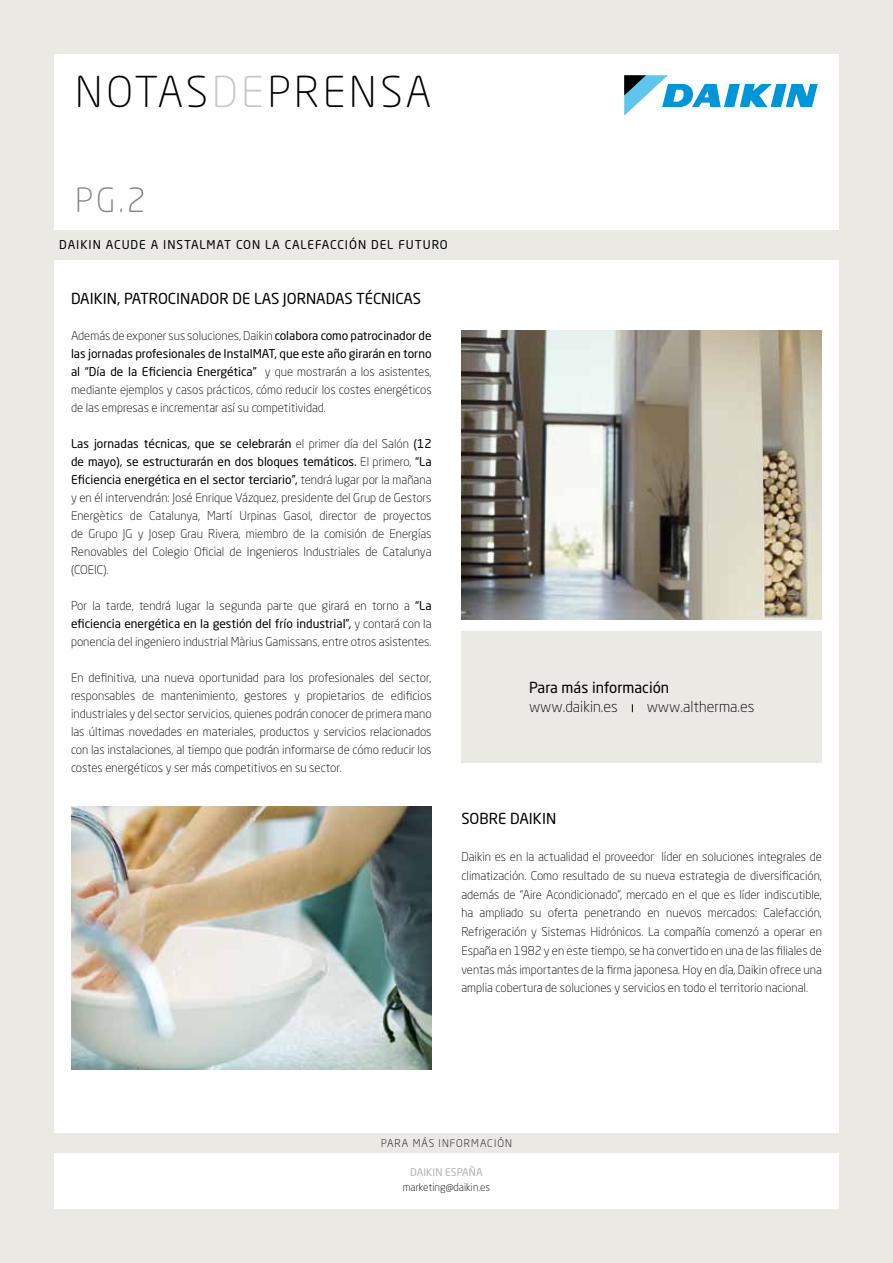
<style>
.page{position:relative;width:893px;height:1263px;background:#eae9e4}
.page>*{position:absolute;margin:0;border:0;box-sizing:border-box;transform-origin:0 0}
.t1{font:300 42px "Neo Sans Std";letter-spacing:.09em;color:#000}
.t2{font:300 33px "Neo Sans Std";color:#7e8387}
.t3{font:15px "Neo Sans Std";color:#000}
.t4{font:300 15px "Neo Sans Std";color:#000}
.t5{font:300 12px/18px "Neo Sans Std";color:#000;text-align:justify}
.t6{font:12px "Neo Sans Std";letter-spacing:.08em;color:#000}
.t7{font:300 10.5px "Neo Sans Std";color:#000}
.t8{font:300 10.5px "Neo Sans Std";letter-spacing:.1em;color:#000}
.t9{font:10.5px "Neo Sans Std";color:#b1b3b4}
.s1{color:#c6c7c8}
.s2{font-weight:400}
</style>
<div class="page">
<div style="left:54px;top:54px;width:785px;height:1155px;background:#fff"></div>
<div style="left:28px;top:230px;width:848px;height:29px;background:#eae9e4"></div>
<div style="left:0;top:1133px;width:893px;height:20px;background:#eae9e4"></div>
<svg style="left:624px;top:75px;width:194px;height:41px"></svg>
<img style="left:71px;top:806px;width:361px;height:263px">
<div style="left:462px;top:631px;width:360px;height:132px;background:#eae9e4"></div>
<img style="left:462px;top:331px;width:360px;height:289px">
<h1 class="t1" style="left:75px;top:67px;width:358px">NOTAS<span class="s1">DE</span>PRENSA</h1>
<h2 class="t2" style="left:75px;top:181px;width:72px">PG.2</h2>
<p class="t6" style="left:59px;top:237px;width:390px">DAIKIN ACUDE A INSTALMAT CON LA CALEFACCIÓN DEL FUTURO</p>
<p class="t3" style="left:71px;top:289px;width:352px">DAIKIN, PATROCINADOR DE LAS JORNADAS TÉCNICAS</p>
<p class="t5" style="left:71px;top:327px;width:362px">Además de exponer sus soluciones, Daikin <span class="s2">colabora como patrocinador de las jornadas profesionales de InstalMAT, que este año girarán en torno al “Día de la Eficiencia Energética”</span> y que mostrarán a los asistentes, mediante ejemplos y casos prácticos, cómo reducir los costes energéticos de las empresas e incrementar así su competitividad.</p>
<p class="t5" style="left:71px;top:435px;width:362px"><span class="s2">Las jornadas técnicas, que se celebrarán</span> el primer día del Salón <span class="s2">(12 de mayo), se estructurarán en dos bloques temáticos.</span> El primero, <span class="s2">“La Eficiencia energética en el sector terciario”,</span> tendrá lugar por la mañana y en él intervendrán: José Enrique Vázquez, presidente del Grup de Gestors Energètics de Catalunya, Martí Urpinas Gasol, director de proyectos de Grupo JG y Josep Grau Rivera, miembro de la comisión de Energías Renovables del Colegio Oficial de Ingenieros Industriales de Catalunya (COEIC).</p>
<p class="t5" style="left:71px;top:597px;width:362px">Por la tarde, tendrá lugar la segunda parte que girará en torno a <span class="s2">“La eficiencia energética en la gestión del frío industrial”,</span> y contará con la ponencia del ingeniero industrial Màrius Gamissans, entre otros asistentes.</p>
<p class="t5" style="left:71px;top:669px;width:362px">En definitiva, una nueva oportunidad para los profesionales del sector, responsables de mantenimiento, gestores y propietarios de edificios industriales y del sector servicios, quienes podrán conocer de primera mano las últimas novedades en materiales, productos y servicios relacionados con las instalaciones, al tiempo que podrán informarse de cómo reducir los costes energéticos y ser más competitivos en su sector.</p>
<p class="t3" style="left:529px;top:679px;width:142px">Para más información</p>
<p class="t4" style="left:529px;top:698px;width:90px">www.daikin.es</p>
<p class="t4" style="left:647px;top:698px;width:109px">www.altherma.es</p>
<p class="t3" style="left:461px;top:809px;width:96px">SOBRE DAIKIN</p>
<p class="t5" style="left:461px;top:847px;width:362px;line-height:18.8px">Daikin es en la actualidad el proveedor líder en soluciones integrales de climatización. Como resultado de su nueva estrategia de diversificación, además de “Aire Acondicionado”, mercado en el que es líder indiscutible, ha ampliado su oferta penetrando en nuevos mercados: Calefacción, Refrigeración y Sistemas Hidrónicos. La compañía comenzó a operar en España en 1982 y en este tiempo, se ha convertido en una de las filiales de ventas más importantes de la firma japonesa. Hoy en día, Daikin ofrece una amplia cobertura de soluciones y servicios en todo el territorio nacional.</p>
<p class="t8" style="left:381px;top:1137px;width:132px">PARA MÁS INFORMACIÓN</p>
<p class="t9" style="left:410px;top:1165px;width:74px">DAIKIN ESPAÑA</p>
<p class="t7" style="left:403px;top:1180px;width:89px">marketing@daikin.es</p>
</div>
